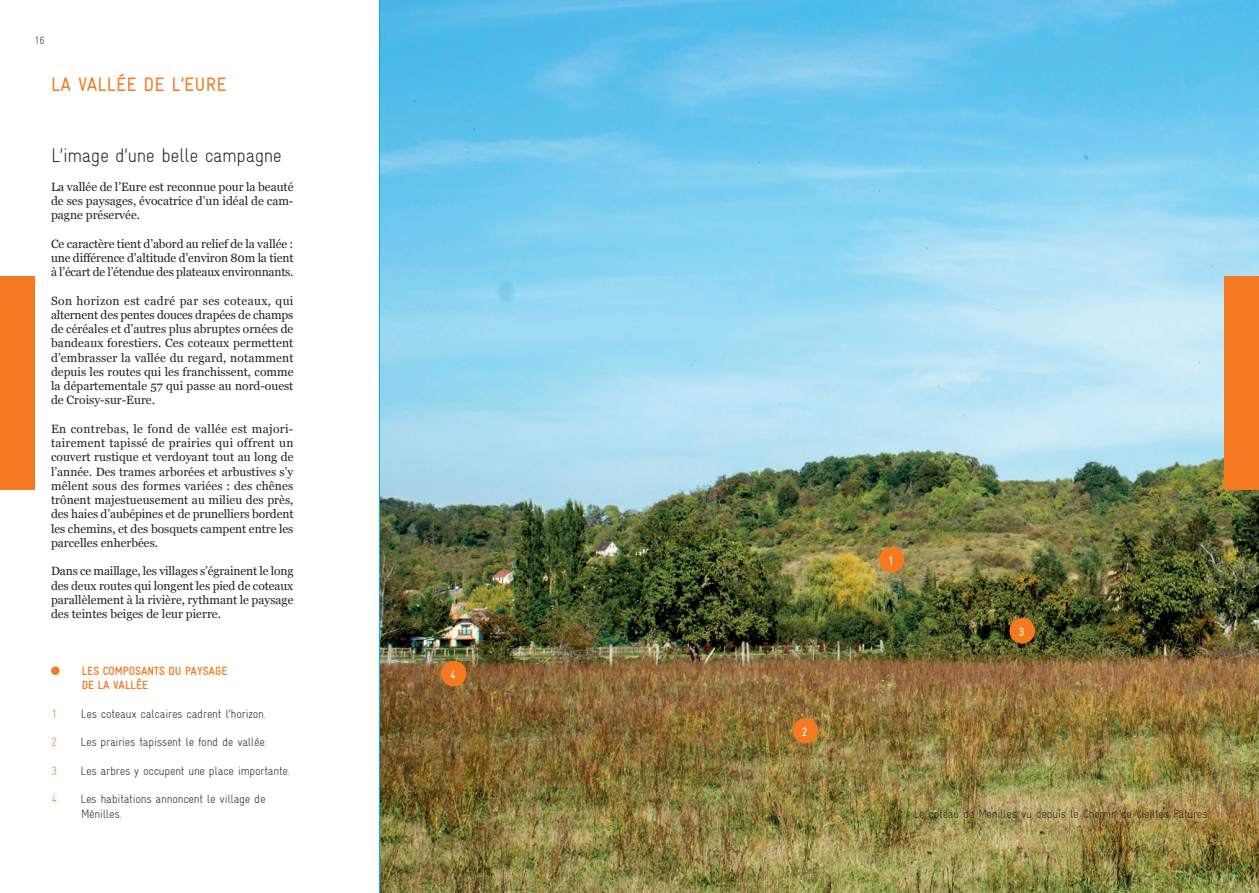
<style>
.page{position:relative;width:1259px;height:893px;background:#fff}
.page>*{position:absolute;margin:0;border:0;box-sizing:border-box;transform-origin:0 0}
.Livret_A5_-_Paragraphe_-_Texte_courant__{font:19.5px "Gravur Condensed Light CE";letter-spacing:-.02em;color:#231f20}
.Livret_A5_-_Paragraphe_-_Texte_courant__-2{font:19.5px "Gravur Condensed Reg CE";letter-spacing:.01em;color:#f47921}
.Livret_A5_-_Paragraphe_-_Texte_courant__-3{font:12px/14.2px "Georgia";color:#231f20;text-align:justify}
.Livret_A5_-_Légende{font:12px/14.2px "Gravur Condensed Light CE";letter-spacing:-.02em;color:#231f20}
.Livret_A5_-_Titre_des_légendes__pour_les{font:12px "Gravur Condensed Bold CE";color:#f47921}
.Livret_A5_-_Couverture_-_Titre_2__si_lon{font:12px "Gravur Condensed Reg CE";color:#fff}
.t1{font:12px "Gravur Condensed Light CE";color:#f47921}
.t2{font:10.5px "Gravur Condensed Light CE";color:#231f20}
</style>
<div class="page">
<img style="left:380px;top:0;width:879px;height:893px">
<div style="left:879px;top:547px;width:25px;height:25px;background:#f47921;border-radius:50%"></div>
<div style="left:792px;top:718px;width:26px;height:25px;background:#f47921;border-radius:50%"></div>
<div style="left:1009px;top:618px;width:26px;height:26px;background:#f47921;border-radius:50%"></div>
<div style="left:441px;top:661px;width:25px;height:25px;background:#f47921;border-radius:50%"></div>
<div style="left:51px;top:666px;width:9px;height:9px;background:#f47921;border-radius:50%"></div>
<div style="left:0;top:276px;width:34px;height:213px;background:#f47921"></div>
<div style="left:1225px;top:276px;width:34px;height:213px;background:#f47921"></div>
<p class="t2" style="left:34px;top:34px;width:12px">16</p>
<p class="Livret_A5_-_Paragraphe_-_Texte_courant__-2" style="left:51px;top:73px;width:177px">LA VALLÉE DE L’EURE</p>
<p class="Livret_A5_-_Paragraphe_-_Texte_courant__" style="left:51px;top:144px;width:232px">L’image d’une belle campagne</p>
<p class="Livret_A5_-_Paragraphe_-_Texte_courant__-3" style="left:51px;top:179px;width:244px">La vallée de l’Eure est reconnue pour la beauté de ses paysages, évocatrice d’un idéal de cam&shy;pagne préservée.</p>
<p class="Livret_A5_-_Paragraphe_-_Texte_courant__-3" style="left:51px;top:236px;width:244px">Ce caractère tient d’abord au relief de la vallée : une différence d’altitude d’environ 80m la tient à l’écart de l’étendue des plateaux environnants.</p>
<p class="Livret_A5_-_Paragraphe_-_Texte_courant__-3" style="left:51px;top:293px;width:244px">Son horizon est cadré par ses coteaux, qui alternent des pentes douces drapées de champs de céréales et d’autres plus abruptes ornées de bandeaux forestiers. Ces coteaux permettent d’embrasser la vallée du regard, notamment depuis les routes qui les franchissent, comme la départementale 57 qui passe au nord-ouest de Croisy-sur-Eure.</p>
<p class="Livret_A5_-_Paragraphe_-_Texte_courant__-3" style="left:51px;top:421px;width:244px">En contrebas, le fond de vallée est majori&shy;tairement tapissé de prairies qui offrent un couvert rustique et verdoyant tout au long de l’année. Des trames arborées et arbustives s’y mêlent sous des formes variées : des chênes trônent majestueusement au milieu des près, des haies d’aubépines et de prunelliers bordent les chemins, et des bosquets campent entre les parcelles enherbées.</p>
<p class="Livret_A5_-_Paragraphe_-_Texte_courant__-3" style="left:51px;top:564px;width:244px">Dans ce maillage, les villages s’égrainent le long des deux routes qui longent les pied de coteaux parallèlement à la rivière, rythmant le paysage des teintes beiges de leur pierre.</p>
<p class="Livret_A5_-_Titre_des_légendes__pour_les" style="left:82px;top:664px;width:147px">LES COMPOSANTS DU PAYSAGE</p>
<p class="Livret_A5_-_Titre_des_légendes__pour_les" style="left:82px;top:679px;width:68px">DE LA VALLÉE</p>
<p class="t1" style="left:51px;top:707px;width:8px">1</p>
<p class="Livret_A5_-_Légende" style="left:81px;top:707px;width:186px">Les coteaux calcaires cadrent l’horizon.</p>
<p class="t1" style="left:51px;top:735px;width:8px">2</p>
<p class="Livret_A5_-_Légende" style="left:81px;top:735px;width:188px">Les prairies tapissent le fond de vallée.</p>
<p class="t1" style="left:51px;top:764px;width:8px">3</p>
<p class="Livret_A5_-_Légende" style="left:81px;top:764px;width:211px">Les arbres y occupent une place importante.</p>
<p class="t1" style="left:51px;top:792px;width:7px">4</p>
<p class="Livret_A5_-_Légende" style="left:81px;top:792px;width:186px">Les habitations annoncent le village de<br>Ménilles.</p>
<p class="Livret_A5_-_Couverture_-_Titre_2__si_lon" style="left:450px;top:668px;width:7px">4</p>
<p class="Livret_A5_-_Couverture_-_Titre_2__si_lon" style="left:801px;top:725px;width:7px">2</p>
<p class="Livret_A5_-_Couverture_-_Titre_2__si_lon" style="left:888px;top:554px;width:7px">1</p>
<p class="Livret_A5_-_Couverture_-_Titre_2__si_lon" style="left:1018px;top:625px;width:7px">3</p>
<p class="Livret_A5_-_Légende" style="left:914px;top:806px;width:295px">Le coteau de Menilles vu depuis le Chemin de Vieilles Pâtures</p>
</div>
